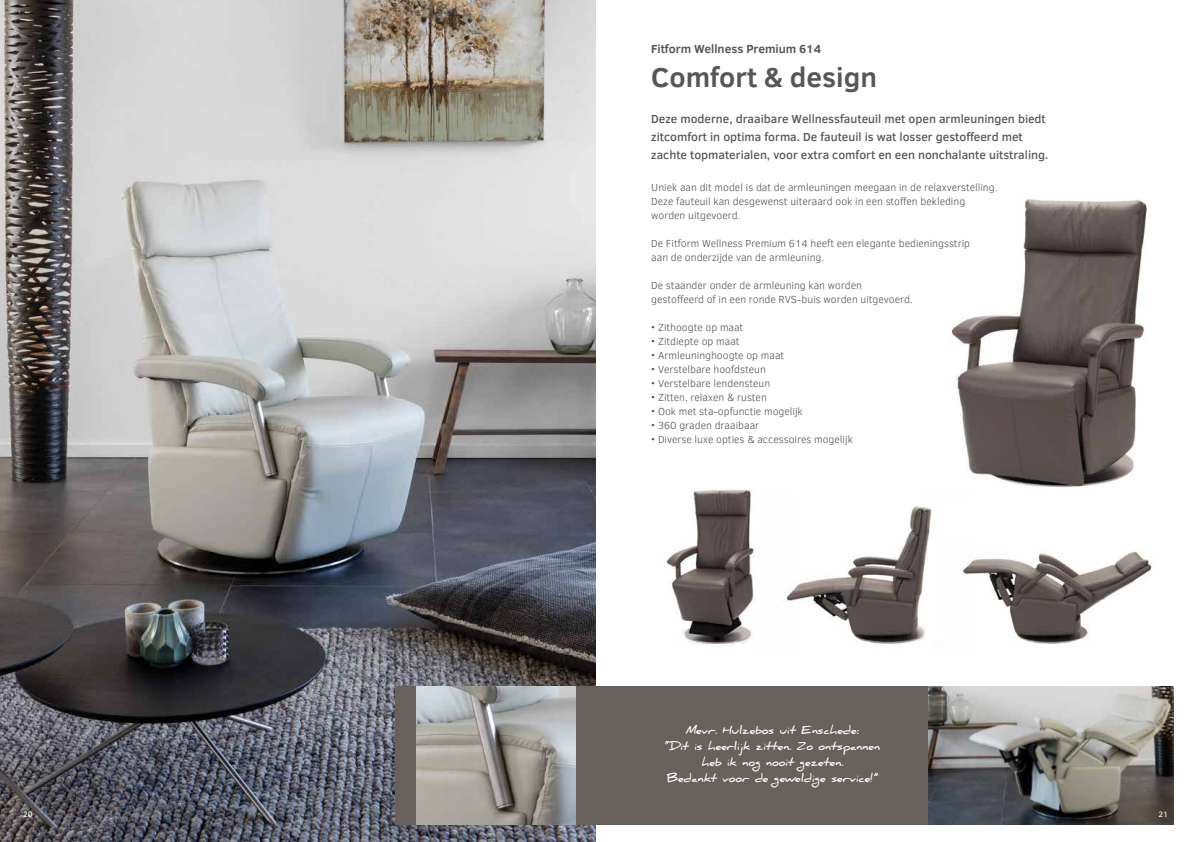
<style>
.page{position:relative;width:1191px;height:842px;background:#fff}
.page>*{position:absolute;margin:0;border:0;box-sizing:border-box;transform-origin:0 0}
.t1{font:700 28px "Clear Sans";color:#575756}
.t2{font:500 12px/18px "Clear Sans";color:#575756}
.t3{font:700 12px "Clear Sans";color:#575756}
.t4{font:700 11px/16px "Daniel";color:#fff;text-align:center}
.t5{font:300 10.5px/14px "Clear Sans";color:#575756}
.t6{font:8px "Clear Sans";color:#fff}
</style>
<div class="page">
<img style="left:0;top:0;width:595px;height:842px">
<div style="left:395px;top:686px;width:533px;height:139px;background:#68615b"></div>
<img style="left:928px;top:686px;width:246px;height:139px">
<img style="left:950px;top:196px;width:197px;height:291px">
<img style="left:794px;top:505px;width:138px;height:139px">
<img style="left:963px;top:550px;width:189px;height:94px">
<img style="left:666px;top:489px;width:128px;height:156px">
<img style="left:417px;top:686px;width:158px;height:139px">
<p class="t3" style="left:651px;top:40px;width:171px">Fitform Wellness Premium 614</p>
<h1 class="t1" style="left:651px;top:57px;width:227px">Comfort &amp; design</h1>
<p class="t2" style="left:651px;top:110px;width:399px">Deze moderne, draaibare Wellnessfauteuil met open armleuningen biedt zitcomfort in optima forma. De fauteuil is wat losser gestoffeerd met zachte topmaterialen, voor extra comfort en een nonchalante uitstraling.</p>
<p class="t5" style="left:651px;top:180px;width:348px">Uniek aan dit model is dat de armleuningen meegaan in de relaxverstelling.<br>Deze fauteuil kan desgewenst uiteraard ook in een stoffen bekleding worden uitgevoerd.</p>
<p class="t5" style="left:651px;top:236px;width:320px">De Fitform Wellness Premium 614 heeft een elegante bedieningsstrip aan de onderzijde van de armleuning.</p>
<p class="t5" style="left:651px;top:278px;width:263px">De staander onder de armleuning kan worden gestoffeerd of in een ronde RVS-buis worden uitgevoerd.</p>
<p class="t5" style="left:651px;top:320px;width:94px">• Zithoogte op maat</p>
<p class="t5" style="left:651px;top:334px;width:90px">• Zitdiepte op maat</p>
<p class="t5" style="left:651px;top:348px;width:134px">• Armleuninghoogte op maat</p>
<p class="t5" style="left:651px;top:362px;width:116px">• Verstelbare hoofdsteun</p>
<p class="t5" style="left:651px;top:376px;width:120px">• Verstelbare lendensteun</p>
<p class="t5" style="left:651px;top:390px;width:117px">• Zitten, relaxen &amp; rusten</p>
<p class="t5" style="left:651px;top:404px;width:153px">• Ook met sta-opfunctie mogelijk</p>
<p class="t5" style="left:651px;top:418px;width:109px">• 360 graden draaibaar</p>
<p class="t5" style="left:651px;top:432px;width:203px">• Diverse luxe opties &amp; accessoires mogelijk</p>
<p class="t4" style="left:665px;top:722px;width:216px">Mevr. Hulzebos uit Enschede:<br>“Dit is heerlijk zitten. Zo ontspannen heb ik nog nooit gezeten.<br>Bedankt voor de geweldige service!”</p>
<p class="t6" style="left:23px;top:809px;width:11px">20</p>
<p class="t6" style="left:1158px;top:809px;width:11px">21</p>
</div>
